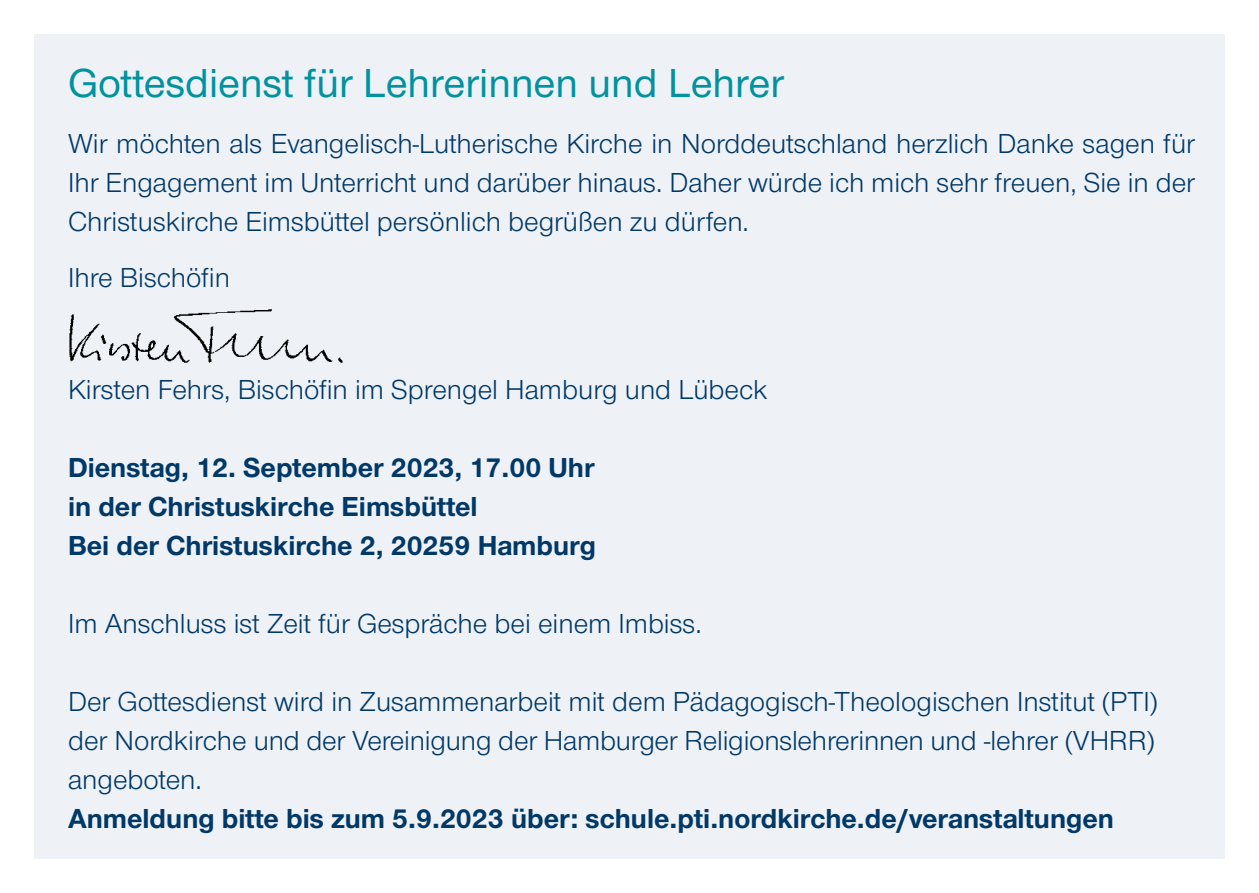
<style>
.page{position:relative;width:1259px;height:893px;background:#fff}
.page>*{position:absolute;margin:0;border:0;box-sizing:border-box;transform-origin:0 0}
.t1{font:500 42px "Nordelbica";color:#00929e}
.t2{font:28.5px/39px "Nordelbica";color:#003867;text-align:justify}
.t3{font:700 28.5px/39px "Nordelbica";color:#003867}
</style>
<div class="page">
<div style="left:34px;top:34px;width:1191px;height:825px;background:#eef1f5"></div>
<img style="left:69px;top:309px;width:274px;height:54px">
<h1 class="t1" style="left:68px;top:58px;width:717px">Gottesdienst für Lehrerinnen und Lehrer</h1>
<p class="t2" style="left:68px;top:124px;width:1128px">Wir möchten als Evangelisch-Lutherische Kirche in Norddeutschland herzlich Danke sagen für Ihr Engagement im Unterricht und darüber hinaus. Daher würde ich mich sehr freuen, Sie in der Christuskirche Eimsbüttel persönlich begrüßen zu dürfen.</p>
<p class="t2" style="left:68px;top:258px;width:163px">Ihre Bischöfin</p>
<p class="t2" style="left:68px;top:370px;width:701px">Kirsten Fehrs, Bischöfin im Sprengel Hamburg und Lübeck</p>
<p class="t3" style="left:68px;top:448px;width:530px">Dienstag, 12. September 2023, 17.00 Uhr in der Christuskirche Eimsbüttel<br>Bei der Christuskirche 2, 20259 Hamburg</p>
<p class="t2" style="left:68px;top:604px;width:635px">Im Anschluss ist Zeit für Gespräche bei einem Imbiss.</p>
<p class="t2" style="left:68px;top:682px;width:1091px">Der Gottesdienst wird in Zusammenarbeit mit dem Pädagogisch-Theologischen Institut (PTI) der Nordkirche und der Vereinigung der Hamburger Religionslehrerinnen und -lehrer (VHRR) angeboten.</p>
<p class="t3" style="left:68px;top:799px;width:1047px">Anmeldung bitte bis zum 5.9.2023 über: schule.pti.nordkirche.de/veranstaltungen</p>
</div>
